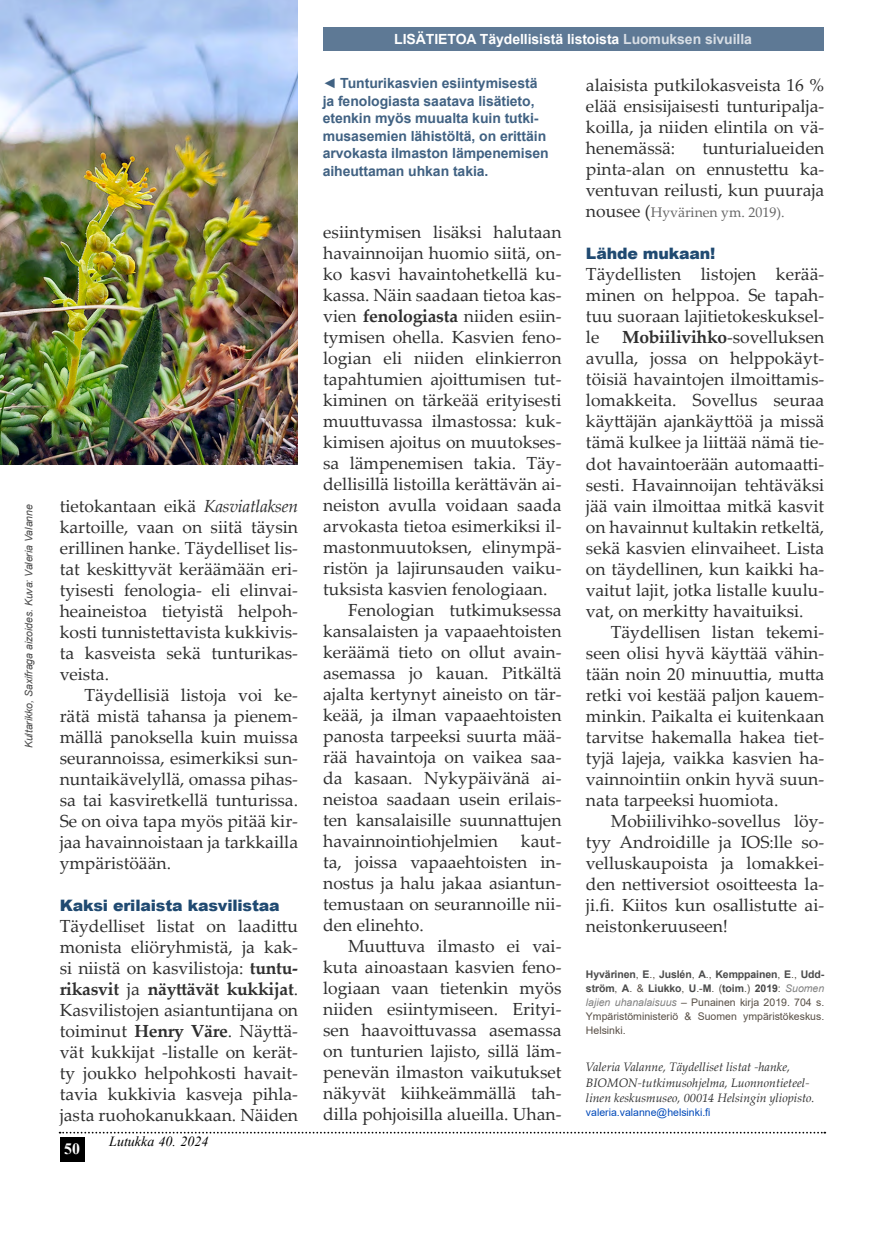
<style>
.page{position:relative;width:874px;height:1241px;background:#fff}
.page>*{position:absolute;margin:0;border:0;box-sizing:border-box;transform-origin:0 0}
.t1{font:17.5px/21px "Palatino Linotype";color:#2f2f2f;text-align:justify}
.t2{font:900 15.75px "Arial";letter-spacing:-.01em;color:#204a71}
.t3{font:700 15.75px "Times New Roman";color:#fff}
.t4{font:700 14px/17.5px "Arial";letter-spacing:-.005em;color:#416283}
.t5{font:700 14px "Arial";letter-spacing:-.005em;color:#fff}
.t6{font:14px "Palatino Linotype";color:#666}
.t7{font:italic 14px "Times New Roman";color:#000}
.t8{font:italic 12.25px/15.8px "Palatino Linotype";color:#2f2f2f}
.t9{font:10.5px/14px "Arial";color:#584f46;text-align:justify}
.t10{font:italic 10.5px "Arial";letter-spacing:-.005em;color:#4b4b4b}
.t11{font:10.5px "Arial";color:#0049b9}
.s1{font-style:italic}
.s2{font-weight:700}
.s3{color:#d8dee5}
.s4{font-size:17.5px;color:#2f2f2f}
.s5{font-weight:700;color:#4b4b4b}
.s6{font-style:italic;color:#818181}
</style>
<div class="page">
<svg style="left:60px;top:1131px;width:764px;height:2px"></svg>
<div style="left:60px;top:1136px;width:24px;height:25px;background:#000"></div>
<div style="left:322px;top:27px;width:501px;height:24px;background:#5e7995"></div>
<img style="left:0;top:0;width:298px;height:464px">
<p class="t10" style="left:22px;top:748px;width:245px;rotate:-90deg">Kultarikko, Saxifraga aizoides. Kuva: Valeria Valanne</p>
<p class="t1" style="left:60px;top:494px;width:240px">tietokantaan eikä <span class="s1">Kasviatlaksen </span>kartoille, vaan on siitä täysin erillinen hanke. Täydelliset lis&shy;tat keskittyvät keräämään eri&shy;tyisesti fenologia- eli elinvai&shy;heaineistoa tietyistä helpoh&shy;kosti tunnistettavista kukkivis&shy;ta kasveista sekä tunturikas&shy;veista.</p>
<p class="t1" style="left:60px;top:683px;width:240px;text-indent:25px">Täydellisiä listoja voi ke&shy;rätä mistä tahansa ja pienem&shy;mällä panoksella kuin muissa seurannoissa, esimerkiksi sun&shy;nuntaikävelyllä, omassa pihas&shy;sa tai kasviretkellä tunturissa.<br>Se on oiva tapa myös pitää kir&shy;jaa havainnoistaan ja tarkkailla ympäristöään.</p>
<p class="t2" style="left:60px;top:894px;width:221px">Kaksi erilaista kasvilistaa</p>
<p class="t1" style="left:60px;top:914px;width:240px">Täydelliset listat on laadittu monista eliöryhmistä, ja kak&shy;si niistä on kasvilistoja: <span class="s2">tuntu&shy;rikasvit</span> ja <span class="s2">näyttävät kukkijat</span>.<br>Kasvilistojen asiantuntijana on toiminut <span class="s2">Henry Väre</span>. Näyttä&shy;vät kukkijat -listalle on kerät&shy;ty joukko helpohkosti havait&shy;tavia kukkivia kasveja pihla&shy;jasta ruohokanukkaan. Näiden</p>
<p class="t3" style="left:64px;top:1136px;width:17px">50</p>
<p class="t7" style="left:109px;top:1131px;width:101px">Lutukka 40. 2024</p>
<p class="t5" style="left:394px;top:30px;width:359px">LISÄTIETOA Täydellisistä listoista <span class="s3">Luomuksen sivuilla</span></p>
<p class="t4" style="left:322px;top:75px;width:227px">◄ Tunturikasvien esiintymisestä ja fenologiasta saatava lisätieto, etenkin myös muualta kuin tutki&shy;musasemien lähistöltä, on erittäin arvokasta ilmaston lämpenemisen aiheuttaman uhkan takia.</p>
<p class="t1" style="left:323px;top:220px;width:240px">esiintymisen lisäksi halutaan</p>
<p class="t1" style="left:323px;top:241px;width:240px">havainnoijan huomio siitä, on-</p>
<p class="t1" style="left:323px;top:262px;width:240px">ko kasvi havaintohetkellä ku-</p>
<p class="t1" style="left:323px;top:283px;width:240px">kassa. Näin saadaan tietoa kas-</p>
<p class="t1" style="left:323px;top:304px;width:240px">vien <span class="s2">fenologiasta</span> niiden esiin-</p>
<p class="t1" style="left:323px;top:325px;width:240px">tymisen ohella. Kasvien feno-</p>
<p class="t1" style="left:323px;top:346px;width:240px">logian eli niiden elinkierron</p>
<p class="t1" style="left:323px;top:367px;width:240px">tapahtumien ajoittumisen tut-</p>
<p class="t1" style="left:323px;top:388px;width:240px">kiminen on tärkeää erityisesti</p>
<p class="t1" style="left:323px;top:409px;width:240px">muuttuvassa ilmastossa: kuk-</p>
<p class="t1" style="left:323px;top:430px;width:240px">kimisen ajoitus on muutokses-</p>
<p class="t1" style="left:323px;top:451px;width:240px">sa lämpenemisen takia. Täy-</p>
<p class="t1" style="left:323px;top:472px;width:240px">dellisillä listoilla kerättävän ai-</p>
<p class="t1" style="left:323px;top:493px;width:240px">neiston avulla voidaan saada</p>
<p class="t1" style="left:323px;top:514px;width:240px">arvokasta tietoa esimerkiksi il-</p>
<p class="t1" style="left:323px;top:535px;width:240px">mastonmuutoksen, elinympä-</p>
<p class="t1" style="left:323px;top:556px;width:240px">ristön ja lajirunsauden vaiku-</p>
<p class="t1" style="left:323px;top:577px;width:226px">tuksista kasvien fenologiaan.</p>
<p class="t1" style="left:348px;top:598px;width:215px">Fenologian tutkimuksessa</p>
<p class="t1" style="left:323px;top:619px;width:240px">kansalaisten ja vapaaehtoisten</p>
<p class="t1" style="left:323px;top:640px;width:240px">keräämä tieto on ollut avain-</p>
<p class="t1" style="left:323px;top:661px;width:240px">asemassa jo kauan. Pitkältä</p>
<p class="t1" style="left:323px;top:682px;width:240px">ajalta kertynyt aineisto on tär-</p>
<p class="t1" style="left:323px;top:703px;width:240px">keää, ja ilman vapaaehtoisten</p>
<p class="t1" style="left:323px;top:724px;width:240px">panosta tarpeeksi suurta mää-</p>
<p class="t1" style="left:323px;top:745px;width:240px">rää havaintoja on vaikea saa-</p>
<p class="t1" style="left:323px;top:766px;width:240px">da kasaan. Nykypäivänä ai-</p>
<p class="t1" style="left:323px;top:787px;width:240px">neistoa saadaan usein erilais-</p>
<p class="t1" style="left:323px;top:808px;width:240px">ten kansalaisille suunnattujen</p>
<p class="t1" style="left:323px;top:829px;width:176px">havainnointiohjelmien</p>
<p class="t1" style="left:323px;top:829px;width:240px;text-indent:198px">kaut&shy;ta, joissa vapaaehtoisten in&shy;nostus ja halu jakaa asiantun&shy;temustaan on seurannoille nii&shy;den elinehto.</p>
<p class="t1" style="left:323px;top:934px;width:240px;text-indent:25px">Muuttuva ilmasto ei vai&shy;kuta ainoastaan kasvien feno&shy;logiaan vaan tietenkin myös niiden esiintymiseen. Erityi&shy;sen haavoittuvassa asemassa on tunturien lajisto, sillä läm&shy;penevän ilmaston vaikutukset näkyvät kiihkeämmällä tah&shy;dilla pohjoisilla alueilla. Uhan-</p>
<p class="t1" style="left:585px;top:74px;width:240px">alaisista putkilokasveista 16 % elää ensisijaisesti tunturipalja&shy;koilla, ja niiden elintila on vä&shy;henemässä:</p>
<p class="t1" style="left:585px;top:137px;width:240px;text-indent:116px">tunturialueiden pinta-alan on ennustettu ka&shy;ventuvan reilusti, kun puuraja</p>
<p class="t6" style="left:585px;top:202px;width:200px"><span class="s4">nousee (</span>Hyvärinen ym. 2019).</p>
<p class="t2" style="left:585px;top:242px;width:131px">Lähde mukaan!</p>
<p class="t1" style="left:585px;top:263px;width:240px">Täydellisten listojen kerää&shy;minen on helppoa. Se tapah&shy;tuu suoraan lajitietokeskuksel&shy;le</p>
<p class="t1" style="left:585px;top:326px;width:240px;text-indent:36px"><span class="s2">Mobiilivihko</span>-sovelluksen avulla, jossa on helppokäyt&shy;töisiä havaintojen ilmoittamis&shy;lomakkeita. Sovellus seuraa käyttäjän ajankäyttöä ja missä tämä kulkee ja liittää nämä tie&shy;dot havaintoerään automaatti&shy;sesti. Havainnoijan tehtäväksi jää vain ilmoittaa mitkä kasvit on havainnut kultakin retkeltä, sekä kasvien elinvaiheet. Lista on täydellinen, kun kaikki ha&shy;vaitut lajit, jotka listalle kuulu&shy;vat, on merkitty havaituiksi.</p>
<p class="t1" style="left:585px;top:620px;width:240px;text-indent:25px">Täydellisen listan tekemi&shy;seen olisi hyvä käyttää vähin&shy;tään noin 20 minuuttia, mutta retki voi kestää paljon kauem&shy;minkin. Paikalta ei kuitenkaan tarvitse hakemalla hakea tiet&shy;tyjä lajeja, vaikka kasvien ha&shy;vainnointiin onkin hyvä suun&shy;nata tarpeeksi huomiota.</p>
<p class="t1" style="left:585px;top:809px;width:240px;text-indent:25px">Mobiilivihko-sovellus löy&shy;tyy Androidille ja IOS:lle so&shy;velluskaupoista ja lomakkei&shy;den nettiversiot osoitteesta la&shy;ji.fi. Kiitos kun osallistutte ai&shy;neistonkeruuseen!</p>
<p class="t9" style="left:585px;top:967px;width:240px"><span class="s5">Hyvärinen</span>, <span class="s5">E</span>., <span class="s5">Juslén</span>, <span class="s5">A</span>., <span class="s5">Kemppainen</span>, <span class="s5">E</span>., <span class="s5">Udd&shy;ström</span>, <span class="s5">A</span>. &amp; <span class="s5">Liukko</span>, <span class="s5">U</span>.-<span class="s5">M</span>. (<span class="s5">toim</span>.) <span class="s5">2019</span>: <span class="s6">Suomen lajien uhanalaisuus</span> – Punainen kirja 2019. 704 s.<br>Ympäristöministeriö &amp; Suomen ympäristökeskus.<br>Helsinki.</p>
<p class="t8" style="left:585px;top:1058px;width:230px">Valeria Valanne, Täydelliset listat -hanke,<br>BIOMON-tutkimusohjelma, Luonnontieteel&shy;linen keskusmuseo, 00014 Helsingin yliopisto.</p>
<p class="t11" style="left:585px;top:1105px;width:126px">valeria.valanne@helsinki.fi</p>
</div>
